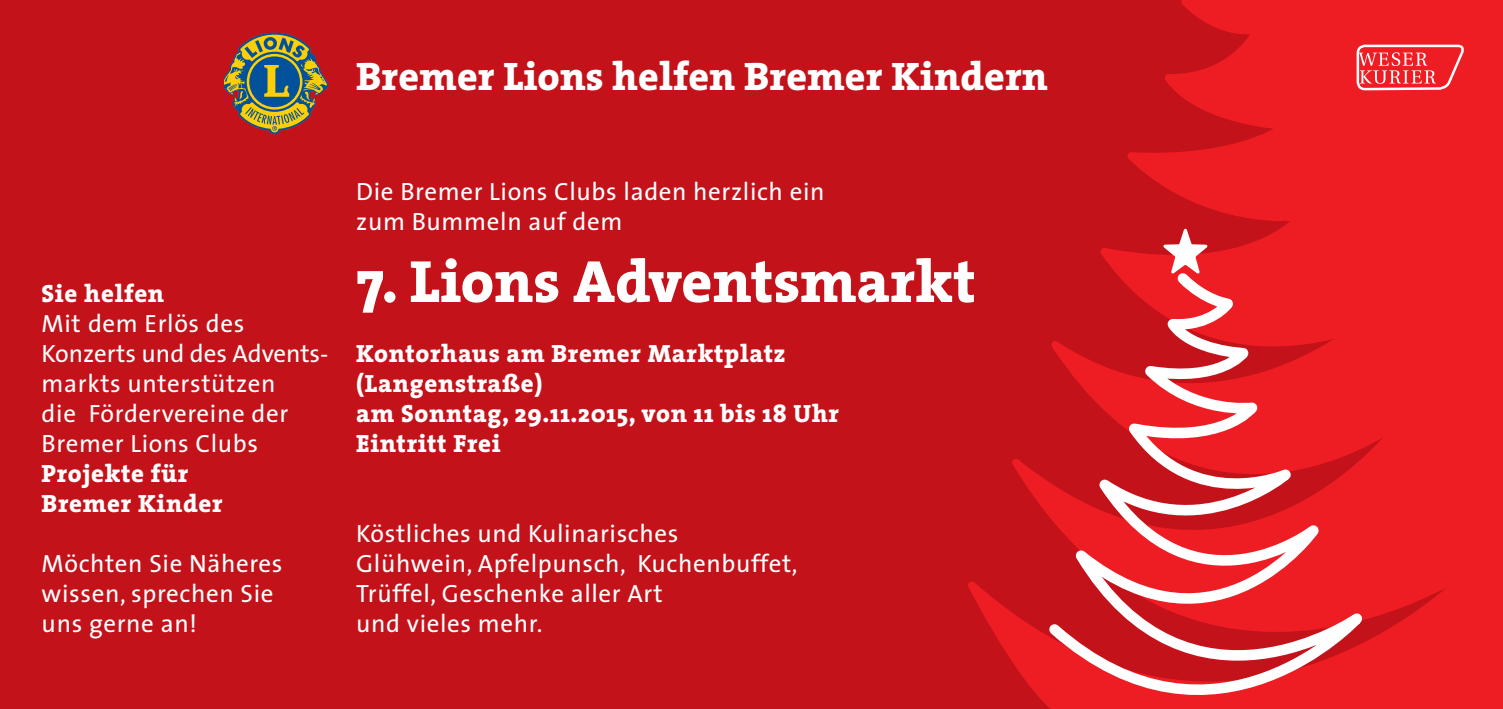
<style>
.page{position:relative;width:1503px;height:709px;background:#fff}
.page>*{position:absolute;margin:0;border:0;box-sizing:border-box;transform-origin:0 0}
.t1{font:800 60px "The Serif";color:#fff}
.t2{font:800 40px "The Serif";color:#fff}
.t3{font:25px/30px "The Sans";letter-spacing:.025em;color:#fff}
.t4{font:800 25px/30px "The Serif";letter-spacing:.025em;color:#fff}
</style>
<div class="page">
<div style="left:0;top:0;width:1502px;height:709px;background:#c4121a"></div>
<svg style="left:968px;top:0;width:534px;height:709px;fill:#ee1d23"></svg>
<svg style="left:1039px;top:263px;width:328px;height:446px"></svg>
<svg style="left:1156px;top:226px;width:58px;height:54px"></svg>
<svg style="left:224px;top:33px;width:104px;height:101px"></svg>
<svg style="left:1355px;top:40px;width:110px;height:51px"></svg>
<h2 class="t2" style="left:356px;top:43px;width:693px">Bremer Lions helfen Bremer Kindern</h2>
<p class="t4" style="left:42px;top:278px;width:124px">Sie helfen</p>
<p class="t3" style="left:42px;top:308px;width:288px">Mit dem Erlös des<br>Konzerts und des Advents&shy;markts unterstützen<br>die Fördervereine der<br>Bremer Lions Clubs</p>
<p class="t4" style="left:42px;top:458px;width:183px">Projekte für<br>Bremer Kinder</p>
<p class="t3" style="left:42px;top:548px;width:242px">Möchten Sie Näheres wissen, sprechen Sie uns gerne an!</p>
<p class="t3" style="left:356px;top:176px;width:470px">Die Bremer Lions Clubs laden herzlich ein zum Bummeln auf dem</p>
<h1 class="t1" style="left:356px;top:231px;width:621px">7. Lions Adventsmarkt</h1>
<p class="t4" style="left:356px;top:338px;width:484px">Kontorhaus am Bremer Marktplatz (Langenstraße)<br>am Sonntag, 29.11.2015, von 11 bis 18 Uhr<br>Eintritt Frei</p>
<p class="t3" style="left:356px;top:518px;width:443px">Köstliches und Kulinarisches<br>Glühwein, Apfelpunsch, Kuchenbuffet,<br>Trüffel, Geschenke aller Art<br>und vieles mehr.</p>
</div>
